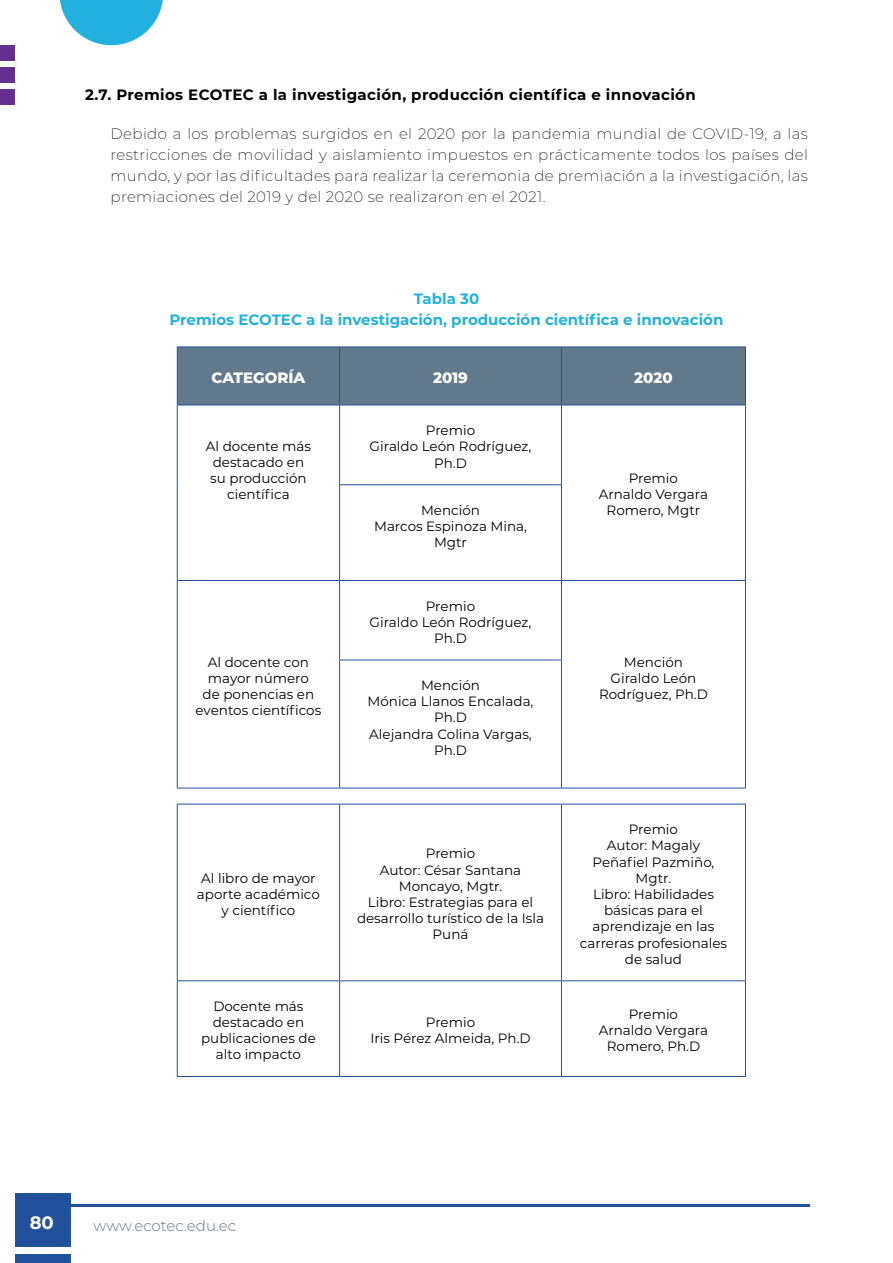
<style>
.page{position:relative;width:893px;height:1263px;background:#fff}
.page>*{position:absolute;margin:0;border:0;box-sizing:border-box;transform-origin:0 0}
.t1{font:700 18px "Montserrat";color:#fff}
.t2{font:200 15px/21px "Montserrat";letter-spacing:.025em;color:#000;text-align:justify}
.t3{font:700 15px/21px "Montserrat";color:#22b1df;text-align:center}
.t4{font:700 15px "Montserrat";letter-spacing:.025em;color:#000}
.t5{font:300 15px "Montserrat";color:#61798b}
.t6{font:800 15px "Montserrat";color:#fff}
.t7{font:13.5px/16.2px "Montserrat";color:#000;text-align:center}
</style>
<div class="page">
<div style="left:15px;top:1194px;width:55px;height:53px;background:#20519a"></div>
<div style="left:15px;top:1254px;width:55px;height:9px;background:#20519a"></div>
<hr style="left:70px;top:1204px;width:740px;height:2px;background:#20519a">
<svg style="left:60px;top:0;width:103px;height:45px"></svg>
<div style="left:0;top:67px;width:15px;height:16px;background:#662e91"></div>
<div style="left:0;top:45px;width:15px;height:16px;background:#662e91"></div>
<div style="left:0;top:90px;width:15px;height:15px;background:#662e91"></div>
<div style="left:178px;top:348px;width:567px;height:57px;background:#61798b"></div>
<svg style="left:178px;top:406px;width:567px;height:382px"></svg>
<hr style="left:177px;top:347px;width:163px;height:1px;background:#20519a">
<hr style="left:177px;top:347px;width:1px;height:58px;background:#20519a">
<hr style="left:340px;top:347px;width:221px;height:1px;background:#20519a">
<hr style="left:339px;top:347px;width:1px;height:58px;background:#20519a">
<hr style="left:561px;top:347px;width:185px;height:1px;background:#20519a">
<hr style="left:561px;top:347px;width:1px;height:58px;background:#20519a">
<hr style="left:745px;top:347px;width:1px;height:58px;background:#20519a">
<hr style="left:177px;top:405px;width:163px;height:1px;background:#20519a">
<hr style="left:340px;top:405px;width:221px;height:1px;background:#20519a">
<hr style="left:561px;top:405px;width:185px;height:1px;background:#20519a">
<hr style="left:177px;top:405px;width:1px;height:80px;background:#20519a">
<hr style="left:339px;top:405px;width:1px;height:79px;background:#20519a">
<hr style="left:561px;top:405px;width:1px;height:79px;background:#20519a">
<hr style="left:745px;top:405px;width:1px;height:80px;background:#20519a">
<hr style="left:177px;top:485px;width:1px;height:95px;background:#20519a">
<hr style="left:339px;top:484px;width:223px;height:1px;background:#20519a">
<hr style="left:339px;top:485px;width:1px;height:95px;background:#20519a">
<hr style="left:561px;top:485px;width:1px;height:95px;background:#20519a">
<hr style="left:745px;top:485px;width:1px;height:95px;background:#20519a">
<hr style="left:177px;top:580px;width:163px;height:1px;background:#20519a">
<hr style="left:177px;top:581px;width:1px;height:79px;background:#20519a">
<hr style="left:340px;top:580px;width:221px;height:1px;background:#20519a">
<hr style="left:339px;top:581px;width:1px;height:79px;background:#20519a">
<hr style="left:561px;top:580px;width:185px;height:1px;background:#20519a">
<hr style="left:561px;top:581px;width:1px;height:79px;background:#20519a">
<hr style="left:745px;top:581px;width:1px;height:79px;background:#20519a">
<hr style="left:177px;top:660px;width:1px;height:128px;background:#20519a">
<hr style="left:339px;top:660px;width:223px;height:1px;background:#20519a">
<hr style="left:339px;top:660px;width:1px;height:128px;background:#20519a">
<hr style="left:561px;top:660px;width:1px;height:128px;background:#20519a">
<hr style="left:745px;top:660px;width:1px;height:128px;background:#20519a">
<hr style="left:177px;top:788px;width:163px;height:1px;background:#20519a">
<hr style="left:340px;top:788px;width:221px;height:1px;background:#20519a">
<hr style="left:561px;top:788px;width:185px;height:1px;background:#20519a">
<svg style="left:178px;top:805px;width:567px;height:271px"></svg>
<hr style="left:177px;top:804px;width:163px;height:1px;background:#20519a">
<hr style="left:177px;top:804px;width:1px;height:176px;background:#20519a">
<hr style="left:340px;top:804px;width:221px;height:1px;background:#20519a">
<hr style="left:339px;top:804px;width:1px;height:176px;background:#20519a">
<hr style="left:561px;top:804px;width:185px;height:1px;background:#20519a">
<hr style="left:561px;top:804px;width:1px;height:176px;background:#20519a">
<hr style="left:745px;top:804px;width:1px;height:176px;background:#20519a">
<hr style="left:177px;top:980px;width:163px;height:1px;background:#20519a">
<hr style="left:177px;top:981px;width:1px;height:95px;background:#20519a">
<hr style="left:340px;top:980px;width:221px;height:1px;background:#20519a">
<hr style="left:339px;top:981px;width:1px;height:95px;background:#20519a">
<hr style="left:561px;top:980px;width:185px;height:1px;background:#20519a">
<hr style="left:561px;top:981px;width:1px;height:95px;background:#20519a">
<hr style="left:745px;top:981px;width:1px;height:95px;background:#20519a">
<hr style="left:177px;top:1076px;width:163px;height:1px;background:#20519a">
<hr style="left:340px;top:1076px;width:221px;height:1px;background:#20519a">
<hr style="left:561px;top:1076px;width:185px;height:1px;background:#20519a">
<p class="t4" style="left:85px;top:83px;width:612px">2.7. Premios ECOTEC a la investigación, producción científica e innovación</p>
<p class="t2" style="left:111px;top:123px;width:699px">Debido a los problemas surgidos en el 2020 por la pandemia mundial de COVID-19, a las restricciones de movilidad y aislamiento impuestos en prácticamente todos los países del mundo, y por las dificultades para realizar la ceremonia de premiación a la investigación, las premiaciones del 2019 y del 2020 se realizaron en el 2021.</p>
<p class="t3" style="left:169px;top:287px;width:555px">Tabla 30<br>Premios ECOTEC a la investigación, producción científica e innovación</p>
<p class="t6" style="left:211px;top:367px;width:95px">CATEGORÍA</p>
<p class="t6" style="left:433px;top:367px;width:36px">2019</p>
<p class="t6" style="left:634px;top:367px;width:40px">2020</p>
<p class="t7" style="left:206px;top:437px;width:107px">Al docente más destacado en su producción científica</p>
<p class="t7" style="left:196px;top:653px;width:127px">Al docente con mayor número<br>de ponencias en eventos científicos</p>
<p class="t7" style="left:197px;top:869px;width:124px">Al libro de mayor aporte académico y científico</p>
<p class="t7" style="left:201px;top:997px;width:116px">Docente más destacado en publicaciones de alto impacto</p>
<p class="t7" style="left:370px;top:422px;width:163px">Premio<br>Giraldo León Rodríguez,<br>Ph.D</p>
<p class="t7" style="left:599px;top:470px;width:111px">Premio<br>Arnaldo Vergara</p>
<p class="t7" style="left:421px;top:501px;width:61px">Mención</p>
<p class="t7" style="left:607px;top:502px;width:95px">Romero, Mgtr</p>
<p class="t7" style="left:374px;top:518px;width:154px">Marcos Espinoza Mina,<br>Mgtr</p>
<p class="t7" style="left:370px;top:597px;width:163px">Premio<br>Giraldo León Rodríguez,<br>Ph.D</p>
<p class="t7" style="left:368px;top:677px;width:167px">Mención<br>Mónica Llanos Encalada,<br>Ph.D<br>Alejandra Colina Vargas,<br>Ph.D</p>
<p class="t7" style="left:357px;top:845px;width:189px">Premio<br>Autor: César Santana<br>Moncayo, Mgtr.<br>Libro: Estrategias para el desarrollo turístico de la Isla<br>Puná</p>
<p class="t7" style="left:599px;top:653px;width:110px">Mención<br>Giraldo León<br>Rodríguez, Ph.D</p>
<p class="t7" style="left:580px;top:821px;width:149px">Premio<br>Autor: Magaly<br>Peñafiel Pazmiño,<br>Mgtr.<br>Libro: Habilidades básicas para el aprendizaje en las carreras profesionales de salud</p>
<p class="t7" style="left:370px;top:1014px;width:162px">Premio<br>Iris Pérez Almeida, Ph.D</p>
<p class="t7" style="left:599px;top:1005px;width:111px">Premio<br>Arnaldo Vergara<br>Romero, Ph.D</p>
<h1 class="t1" style="left:30px;top:1210px;width:26px">80</h1>
<p class="t5" style="left:94px;top:1215px;width:144px">www.ecotec.edu.ec</p>
</div>
